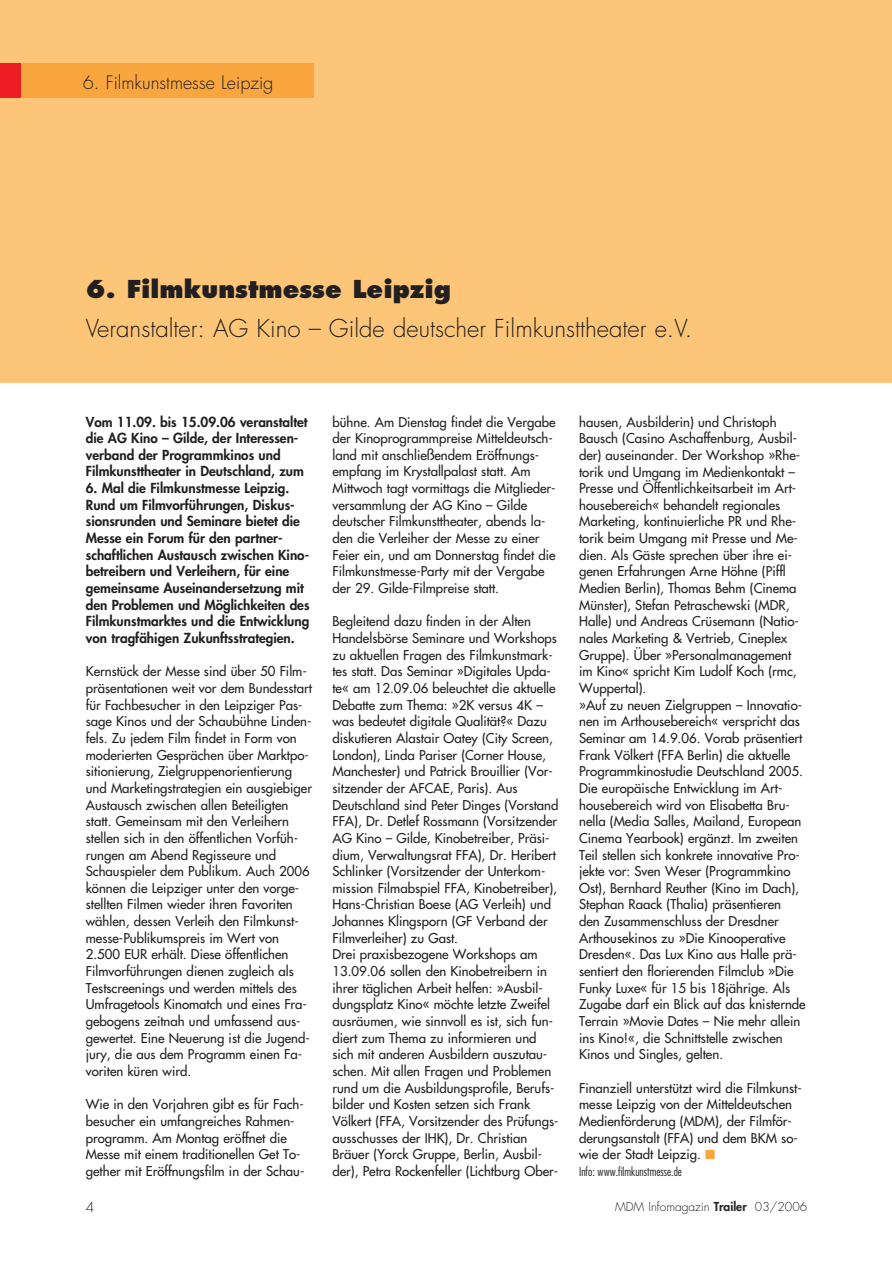
<style>
.page{position:relative;width:892px;height:1262px;background:#fff}
.page>*{position:absolute;margin:0;border:0;box-sizing:border-box;transform-origin:0 0}
.t1{font:300 24px "Futura";color:#231f20}
.t2{font:800 24px "Futura";color:#231f20}
.t3{font:300 18px "Futura";color:#231f20}
.t4{font:800 13.5px/16.6px "Futura";color:#231f20}
.t5{font:300 13.5px "Futura";color:#231f20}
.t6{font:13.2px/16.6px "Futura";color:#231f20}
.t7{font:300 12px "Futura";color:#231f20}
.t8{font:300 condensed 12px "Futura";color:#231f20}
.s1{font-weight:800}
.s2{color:#faa63f}
</style>
<div class="page">
<div style="left:0;top:0;width:892px;height:383px;background:#fdc577"></div>
<h2 class="t3" style="left:83px;top:74px;width:192px">6. Filmkunstmesse Leipzig</h2>
<h1 class="t2" style="left:86px;top:278px;width:367px">6. Filmkunstmesse Leipzig</h1>
<h1 class="t1" style="left:86px;top:316px;width:608px">Veranstalter: AG Kino – Gilde deutscher Filmkunsttheater e.V.</h1>
<p class="t6" style="left:332px;top:414px;width:225px">bühne. Am Dienstag findet die Vergabe der Kinoprogrammpreise Mitteldeutsch&shy;land mit anschließendem Eröffnungs&shy;empfang im Krystallpalast statt. Am Mittwoch tagt vormittags die Mitglieder&shy;versammlung der AG Kino – Gilde deutscher Filmkunsttheater, abends la&shy;den die Verleiher der Messe zu einer Feier ein, und am Donnerstag findet die Filmkunstmesse-Party mit der Vergabe der 29. Gilde-Filmpreise statt.</p>
<p class="t6" style="left:332px;top:614px;width:228px">Begleitend dazu finden in der Alten Handelsbörse Seminare und Workshops zu aktuellen Fragen des Filmkunstmark&shy;tes statt. Das Seminar »Digitales Upda&shy;te« am 12.09.06 beleuchtet die aktuelle Debatte zum Thema: »2K versus 4K – was bedeutet digitale Qualität?« Dazu diskutieren Alastair Oatey (City Screen, London), Linda Pariser (Corner House, Manchester) und Patrick Brouillier (Vor&shy;sitzender der AFCAE, Paris). Aus Deutschland sind Peter Dinges (Vorstand FFA), Dr. Detlef Rossmann (Vorsitzender AG Kino – Gilde, Kinobetreiber, Präsi&shy;dium, Verwaltungsrat FFA), Dr. Heribert Schlinker (Vorsitzender der Unterkom&shy;mission Filmabspiel FFA, Kinobetreiber), Hans-Christian Boese (AG Verleih) und Johannes Klingsporn (GF Verband der Filmverleiher) zu Gast.<br>Drei praxisbezogene Workshops am 13.09.06 sollen den Kinobetreibern in ihrer täglichen Arbeit helfen: »Ausbil&shy;dungsplatz Kino« möchte letzte Zweifel ausräumen, wie sinnvoll es ist, sich fun&shy;diert zum Thema zu informieren und sich mit anderen Ausbildern auszutau&shy;schen. Mit allen Fragen und Problemen rund um die Ausbildungsprofile, Berufs&shy;bilder und Kosten setzen sich Frank Völkert (FFA, Vorsitzender des Prüfungs&shy;ausschusses der IHK), Dr. Christian Bräuer (Yorck Gruppe, Berlin, Ausbil&shy;der), Petra Rockenfeller (Lichtburg Ober-</p>
<p class="t4" style="left:86px;top:414px;width:223px">Vom 11.09. bis 15.09.06 veranstaltet die AG Kino – Gilde, der Interessen&shy;verband der Programmkinos und Filmkunsttheater in Deutschland, zum</p>
<p class="t4" style="left:86px;top:481px;width:225px">6. Mal die Filmkunstmesse Leipzig.<br>Rund um Filmvorführungen, Diskus&shy;sionsrunden und Seminare bietet die Messe ein Forum für den partner&shy;schaftlichen Austausch zwischen Kino&shy;betreibern und Verleihern, für eine gemeinsame Auseinandersetzung mit den Problemen und Möglichkeiten des Filmkunstmarktes und die Entwicklung von tragfähigen Zukunftsstrategien.</p>
<p class="t6" style="left:86px;top:664px;width:228px">Kernstück der Messe sind über 50 Film&shy;präsentationen weit vor dem Bundesstart für Fachbesucher in den Leipziger Pas&shy;sage Kinos und der Schaubühne Linden&shy;fels. Zu jedem Film findet in Form von moderierten Gesprächen über Marktpo&shy;sitionierung, Zielgruppenorientierung und Marketingstrategien ein ausgiebiger Austausch zwischen allen Beteiligten statt. Gemeinsam mit den Verleihern stellen sich in den öffentlichen Vorfüh&shy;rungen am Abend Regisseure und Schauspieler dem Publikum. Auch 2006 können die Leipziger unter den vorge&shy;stellten Filmen wieder ihren Favoriten wählen, dessen Verleih den Filmkunst&shy;messe-Publikumspreis im Wert von 2.500 EUR erhält. Diese öffentlichen Filmvorführungen dienen zugleich als Testscreenings und werden mittels des Umfragetools Kinomatch und eines Fra&shy;gebogens zeitnah und umfassend aus&shy;gewertet. Eine Neuerung ist die Jugend&shy;jury, die aus dem Programm einen Fa&shy;voriten küren wird.</p>
<p class="t6" style="left:86px;top:1097px;width:220px">Wie in den Vorjahren gibt es für Fach&shy;besucher ein umfangreiches Rahmen&shy;programm. Am Montag eröffnet die Messe mit einem traditionellen Get To&shy;gether mit Eröffnungsfilm in der Schau-</p>
<p class="t5" style="left:86px;top:1201px;width:10px">4</p>
<p class="t7" style="left:615px;top:1201px;width:194px">MDM Infomagazin <span class="s1">Trailer</span> 03/2006</p>
<p class="t6" style="left:579px;top:414px;width:228px">hausen, Ausbilderin) und Christoph Bausch (Casino Aschaffenburg, Ausbil&shy;der) auseinander. Der Workshop »Rhe&shy;torik und Umgang im Medienkontakt – Presse und Öffentlichkeitsarbeit im Art&shy;housebereich« behandelt regionales Marketing, kontinuierliche PR und Rhe&shy;torik beim Umgang mit Presse und Me&shy;dien. Als Gäste sprechen über ihre ei&shy;genen Erfahrungen Arne Höhne (Piffl Medien Berlin), Thomas Behm (Cinema Münster), Stefan Petraschewski (MDR, Halle) und Andreas Crüsemann (Natio&shy;nales Marketing &amp; Vertrieb, Cineplex Gruppe). Über »Personalmanagement im Kino« spricht Kim Ludolf Koch (rmc, Wuppertal).<br>»Auf zu neuen Zielgruppen – Innovatio&shy;nen im Arthousebereich« verspricht das Seminar am 14.9.06. Vorab präsentiert Frank Völkert (FFA Berlin) die aktuelle Programmkinostudie Deutschland 2005.<br>Die europäische Entwicklung im Art&shy;housebereich wird von Elisabetta Bru&shy;nella (Media Salles, Mailand, European Cinema Yearbook) ergänzt. Im zweiten Teil stellen sich konkrete innovative Pro&shy;jekte vor: Sven Weser (Programmkino Ost), Bernhard Reuther (Kino im Dach), Stephan Raack (Thalia) präsentieren<br>den Zusammenschluss der Dresdner Arthousekinos zu »Die Kinooperative Dresden«. Das Lux Kino aus Halle prä&shy;sentiert den florierenden Filmclub »Die Funky Luxe« für 15 bis 18jährige. Als Zugabe darf ein Blick auf das knisternde Terrain »Movie Dates – Nie mehr allein ins Kino!«, die Schnittstelle zwischen Kinos und Singles, gelten.</p>
<p class="t6" style="left:579px;top:1080px;width:224px">Finanziell unterstützt wird die Filmkunst&shy;messe Leipzig von der Mitteldeutschen Medienförderung (MDM), der Filmför&shy;derungsanstalt (FFA) und dem BKM so&shy;wie der Stadt Leipzig. <span class="s2">■</span></p>
<p class="t8" style="left:579px;top:1166px;width:104px">Info: www.filmkunstmesse.de</p>
</div>
